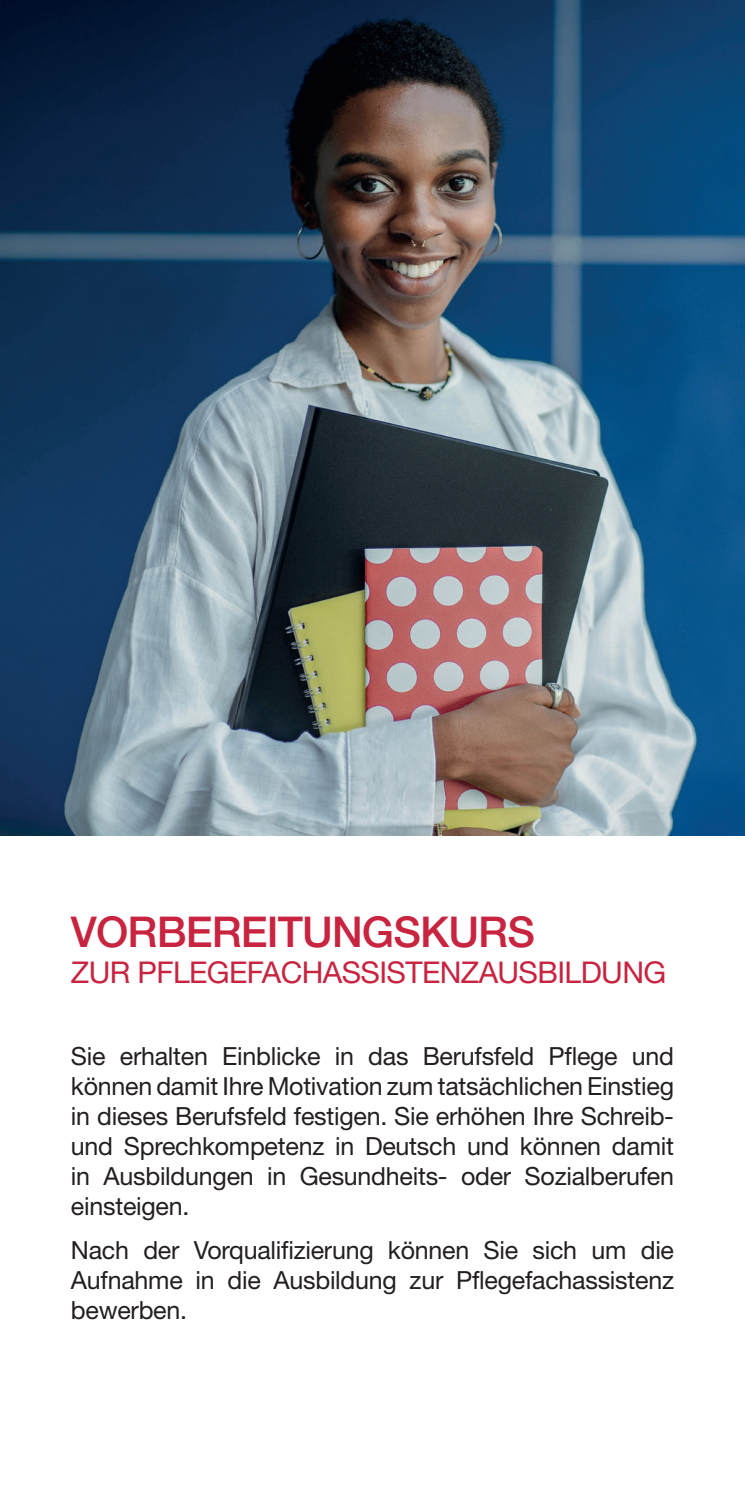
<style>
.page{position:relative;width:745px;height:1489px;background:#fff}
.page>*{position:absolute;margin:0;border:0;box-sizing:border-box;transform-origin:0 0}
.t1{font:500 42.5px "Helvetica Neue LT Std";letter-spacing:-.02em;color:#c8233f}
.t2{font:30px "Helvetica Neue LT Std";letter-spacing:-.02em;color:#c8233f}
.t3{font:25px/30px "Helvetica Neue LT Std";letter-spacing:-.01em;color:#231f20;text-align:justify}
</style>
<div class="page">
<img style="left:0;top:0;width:744px;height:835px">
<h1 class="t1" style="left:71px;top:906px;width:465px">VORBEREITUNGSKURS</h1>
<p class="t2" style="left:71px;top:954px;width:105px">zur Pflegefac</p>
<p class="t2" style="left:301px;top:954px;width:40px">hassisten</p>
<p class="t2" style="left:460px;top:954px;width:38px">zausbildung</p>
<p class="t3" style="left:71px;top:1040px;width:604px">Sie erhalten Einblicke in das Berufsfeld Pflege und können damit Ihre Motivation zum tatsächlichen Einstieg in dieses Berufsfeld festigen. Sie erhöhen Ihre Schreib&shy;und Sprechkompetenz in Deutsch und können damit in Ausbildungen in Gesundheits- oder Sozialberufen einsteigen.</p>
<p class="t3" style="left:71px;top:1234px;width:604px">Nach der Vorqualifizierung können Sie sich um die Aufnahme in die Ausbildung zur Pflegefachassistenz bewerben.</p>
</div>
